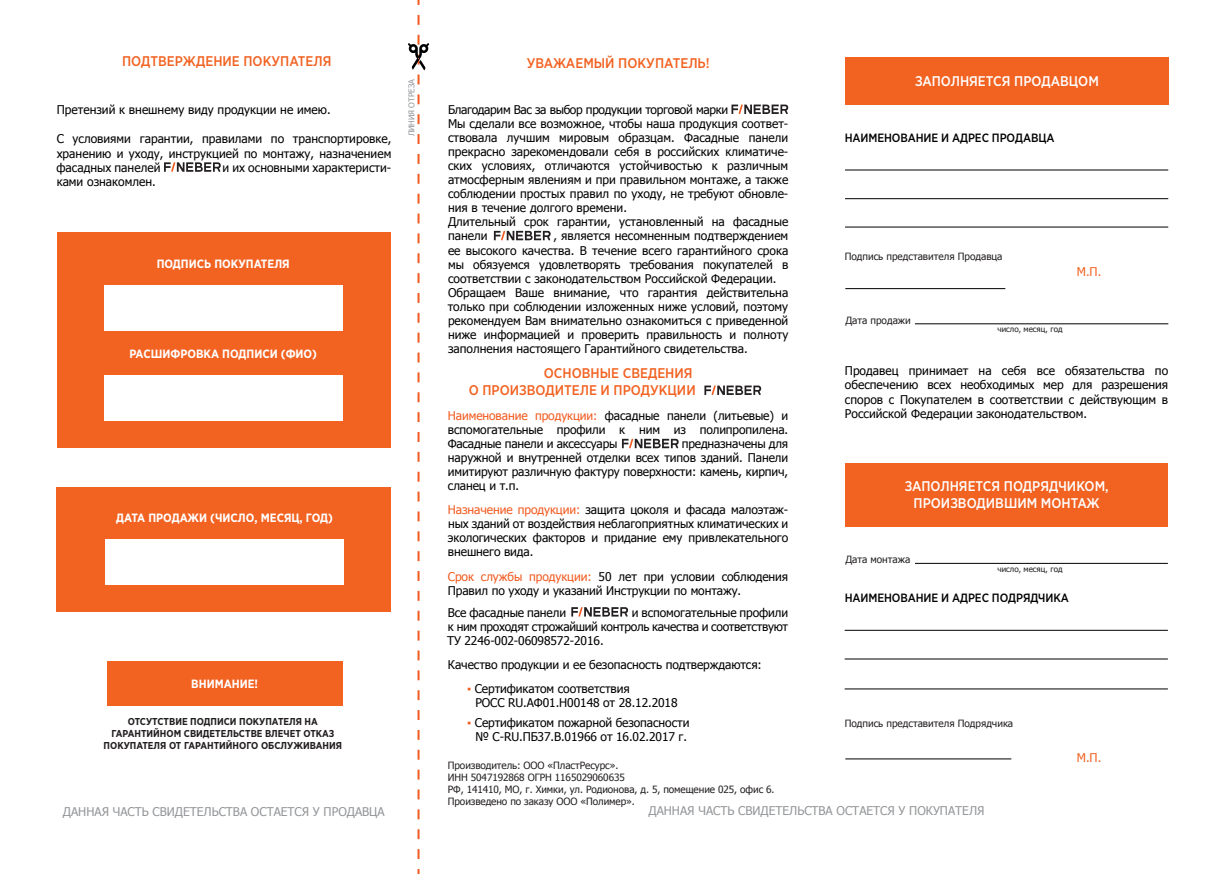
<style>
.page{position:relative;width:1225px;height:874px;background:#fff}
.page>*{position:absolute;margin:0;border:0;box-sizing:border-box;transform-origin:0 0}
.t1{font:500 14px/16.8px "Gotham Pro Narrow";color:#f26221;text-align:right}
.t2{font:500 14px/16.8px "Gotham Pro Narrow";color:#fff;text-align:center}
.t3{font:12px/14px "Tahoma";color:#000001;text-align:justify}
.t4{font:12px "Tahoma";color:#939598}
.t5{font:700 12px "Gotham Pro Narrow";color:#fff}
.t6{font:500 12px "Gotham Pro Narrow";letter-spacing:-.01em;color:#000001}
.t7{font:12px "Tahoma";color:#f26221}
.t8{font:10px/12px "Tahoma";letter-spacing:-.01em;color:#231f20}
.t9{font:700 10px/12px "Gotham Pro Narrow";color:#231f20;text-align:center}
.t10{font:8px "Tahoma";color:#231f20}
.t11{font:8px "Tahoma";color:#939598}
.s1{color:#f25b21}
</style>
<div class="page">
<svg style="left:408px;top:15px;width:21px;height:858px"></svg>
<svg style="left:164px;top:162px;width:57px;height:10px"></svg>
<svg style="left:731px;top:104px;width:57px;height:10px"></svg>
<svg style="left:494px;top:231px;width:56px;height:9px"></svg>
<svg style="left:704px;top:385px;width:57px;height:10px"></svg>
<svg style="left:622px;top:438px;width:56px;height:10px"></svg>
<svg style="left:571px;top:607px;width:57px;height:9px"></svg>
<div style="left:57px;top:232px;width:334px;height:215px;background:#f26221"></div>
<div style="left:104px;top:285px;width:238px;height:45px;background:#fff"></div>
<div style="left:104px;top:375px;width:238px;height:45px;background:#fff"></div>
<div style="left:845px;top:57px;width:323px;height:48px;background:#f26221"></div>
<div style="left:845px;top:463px;width:322px;height:63px;background:#f26221"></div>
<div style="left:57px;top:486px;width:334px;height:125px;background:#f26221"></div>
<div style="left:105px;top:539px;width:239px;height:45px;background:#fff"></div>
<div style="left:107px;top:661px;width:235px;height:44px;background:#f26221"></div>
<hr style="left:845px;top:169px;width:323px;height:1px;background:#000001">
<hr style="left:845px;top:198px;width:323px;height:1px;background:#000001">
<hr style="left:845px;top:226px;width:323px;height:1px;background:#000001">
<hr style="left:844px;top:629px;width:323px;height:1px;background:#000001">
<hr style="left:844px;top:658px;width:323px;height:1px;background:#000001">
<hr style="left:844px;top:688px;width:323px;height:1px;background:#000001">
<hr style="left:915px;top:323px;width:253px;height:1px;background:#000001">
<hr style="left:845px;top:288px;width:160px;height:1px;background:#000001">
<hr style="left:915px;top:562px;width:252px;height:1px;background:#000001">
<hr style="left:845px;top:758px;width:166px;height:1px;background:#000001">
<p class="t1" style="left:122px;top:53px;width:211px">ПОДТВЕРЖДЕНИЕ ПОКУПАТЕЛЯ</p>
<p class="t1" style="left:527px;top:55px;width:184px">УВАЖАЕМЫЙ ПОКУПАТЕЛЬ!</p>
<p class="t3" style="left:57px;top:102px;width:275px">Претензий к внешнему виду продукции не имею.</p>
<p class="t3" style="left:56px;top:131px;width:336px">С условиями гарантии, правилами по транспортировке, хранению и уходу, инструкцией по монтажу, назначением фасадных панелей</p>
<p class="t11" style="left:406px;top:136px;width:59px;rotate:-90deg">ЛИНИЯ ОТРЕЗА</p>
<p class="t3" style="left:448px;top:102px;width:342px;text-align:left">Благодарим Вас за выбор продукции торговой марки<br>Мы сделали все возможное, чтобы наша продукция соответ&shy;ствовала лучшим мировым образцам. Фасадные панели прекрасно зарекомендовали себя в российских климатиче&shy;ских условиях, отличаются устойчивостью к различным атмосферным явлениям и при правильном монтаже, а также соблюдении простых правил по уходу, не требуют обновле&shy;ния в течение долгого времени.<br>Длительный срок гарантии, установленный на фасадные панели</p>
<p class="t3" style="left:223px;top:160px;width:170px">и их основными характеристи-</p>
<p class="t3" style="left:57px;top:174px;width:101px">ками ознакомлен.</p>
<p class="t3" style="left:448px;top:228px;width:342px;text-align:left;text-indent:106px">, является несомненным подтверждением ее высокого качества. В течение всего гарантийного срока мы обязуемся удовлетворять требования покупателей в соответствии с законодательством Российской Федерации.<br>Обращаем Ваше внимание, что гарантия действительна только при соблюдении изложенных ниже условий, поэтому рекомендуем Вам внимательно ознакомиться с приведенной ниже информацией и проверить правильность и полноту заполнения настоящего Гарантийного свидетельства.</p>
<p class="t1" style="left:469px;top:364px;width:228px">ОСНОВНЫЕ СВЕДЕНИЯ<br>О ПРОИЗВОДИТЕЛЕ И ПРОДУКЦИИ</p>
<p class="t3" style="left:448px;top:408px;width:342px"><span class="s1">Наименование продукции:</span> фасадные панели (литьевые) и вспомогательные профили к ним из полипропилена.<br>Фасадные панели и аксессуары</p>
<p class="t5" style="left:157px;top:256px;width:135px">ПОДПИСЬ ПОКУПАТЕЛЯ</p>
<p class="t5" style="left:129px;top:346px;width:189px">РАСШИФРОВКА ПОДПИСИ (ФИО)</p>
<p class="t3" style="left:448px;top:436px;width:342px;text-indent:234px">предназначены для наружной и внутренней отделки всех типов зданий. Панели имитируют различную фактуру поверхности: камень, кирпич, сланец и т.п.</p>
<p class="t3" style="left:448px;top:502px;width:342px"><span class="s1">Назначение продукции:</span> защита цоколя и фасада малоэтаж&shy;ных зданий от воздействия неблагоприятных климатических и экологических факторов и придание ему привлекательного внешнего вида.</p>
<p class="t3" style="left:448px;top:568px;width:342px"><span class="s1">Срок службы продукции:</span> 50 лет при условии соблюдения<br>Правил по уходу и указаний Инструкции по монтажу.</p>
<p class="t3" style="left:448px;top:604px;width:120px">Все фасадные панели</p>
<p class="t5" style="left:116px;top:510px;width:218px">ДАТА ПРОДАЖИ (ЧИСЛО, МЕСЯЦ, ГОД)</p>
<p class="t3" style="left:447px;top:604px;width:342px;text-indent:185px">и вспомогательные профили к ним проходят строжайший контроль качества и соответствуют ТУ 2246-002-06098572-2016.</p>
<p class="t3" style="left:448px;top:656px;width:315px">Качество продукции и ее безопасность подтверждаются:</p>
<p class="t3" style="left:475px;top:680px;width:204px;text-indent:-8px"><span class="s1">▪</span> Сертификатом соответствия<br>РОСС RU.АФ01.Н00148 от 28.12.2018</p>
<p class="t3" style="left:467px;top:714px;width:224px;text-align:center"><span class="s1">▪</span> Сертификатом пожарной безопасности № С-RU.ПБ37.В.01966 от 16.02.2017 г.</p>
<p class="t5" style="left:191px;top:676px;width:68px">ВНИМАНИЕ!</p>
<p class="t9" style="left:104px;top:714px;width:240px">ОТСУТСТВИЕ ПОДПИСИ ПОКУПАТЕЛЯ НА<br>ГАРАНТИЙНОМ СВИДЕТЕЛЬСТВЕ ВЛЕЧЕТ ОТКАЗ<br>ПОКУПАТЕЛЯ ОТ ГАРАНТИЙНОГО ОБСЛУЖИВАНИЯ</p>
<p class="t2" style="left:915px;top:72px;width:185px">ЗАПОЛНЯЕТСЯ ПРОДАВЦОМ</p>
<p class="t6" style="left:844px;top:130px;width:211px">НАИМЕНОВАНИЕ И АДРЕС ПРОДАВЦА</p>
<p class="t8" style="left:844px;top:250px;width:159px">Подпись представителя Продавца</p>
<p class="t7" style="left:1076px;top:263px;width:26px">М.П.</p>
<p class="t8" style="left:845px;top:313px;width:67px">Дата продажи</p>
<p class="t10" style="left:997px;top:324px;width:67px">число, месяц, год</p>
<p class="t3" style="left:845px;top:362px;width:325px">Продавец принимает на себя все обязательства по обеспечению всех необходимых мер для разрешения споров с Покупателем в соответствии с действующим в Российской Федерации законодательством.</p>
<p class="t2" style="left:904px;top:477px;width:205px">ЗАПОЛНЯЕТСЯ ПОДРЯДЧИКОМ,<br>ПРОИЗВОДИВШИМ МОНТАЖ</p>
<p class="t8" style="left:845px;top:553px;width:67px">Дата монтажа</p>
<p class="t10" style="left:997px;top:563px;width:67px">число, месяц, год</p>
<p class="t6" style="left:844px;top:590px;width:226px">НАИМЕНОВАНИЕ И АДРЕС ПОДРЯДЧИКА</p>
<p class="t8" style="left:844px;top:716px;width:170px">Подпись представителя Подрядчика</p>
<p class="t8" style="left:448px;top:759px;width:328px">Производитель: ООО «ПластРесурс».<br>ИНН 5047192868 ОГРН 1165029060635<br>РФ, 141410, МО, г. Химки, ул. Родионова, д. 5, помещение 025, офис 6.<br>Произведено по заказу ООО «Полимер».</p>
<p class="t4" style="left:63px;top:802px;width:323px">ДАННАЯ ЧАСТЬ СВИДЕТЕЛЬСТВА ОСТАЕТСЯ У ПРОДАВЦА</p>
<p class="t4" style="left:648px;top:802px;width:337px">ДАННАЯ ЧАСТЬ СВИДЕТЕЛЬСТВА ОСТАЕТСЯ У ПОКУПАТЕЛЯ</p>
<p class="t7" style="left:1076px;top:749px;width:26px">М.П.</p>
</div>
